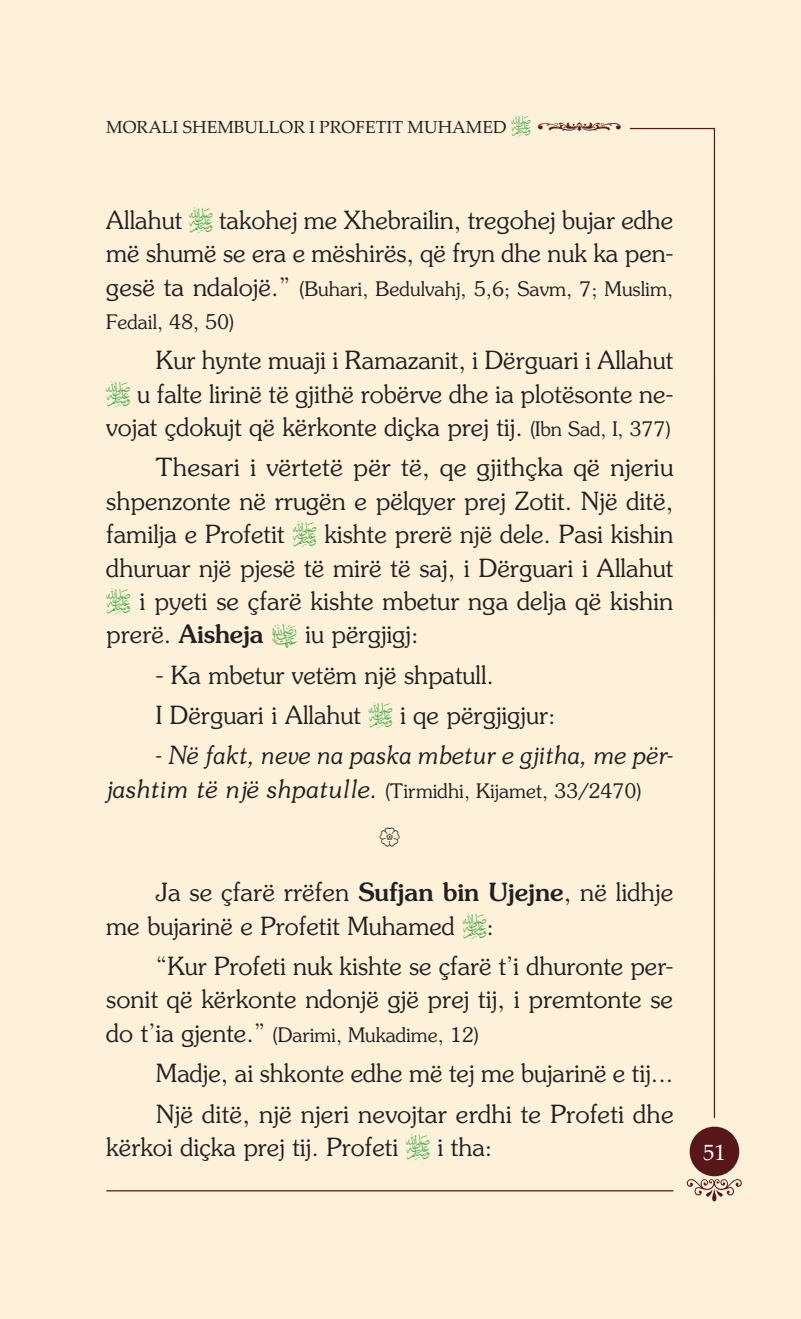
<style>
.page{position:relative;width:801px;height:1319px;background:#fff}
.page>*{position:absolute;margin:0;border:0;box-sizing:border-box;transform-origin:0 0}
.dipnot{font:300 25px/33.2px "Souvenir Std";color:#231f20}
.t1{font:italic 300 25px "Souvenir Std";letter-spacing:-.005em;color:#231f20}
.t2{font:22.5px "Palatino Linotype";color:#fff}
.dipnot-2{font:300 20px/33.2px "Souvenir Std";color:#231f20}
.t3{font:17.5px "Palatino Linotype";color:#231f20}
.s1{font-family:"AGA Arabesque ERKAM";font-size:27.5px;color:#40ae49}
.s2{font-family:"AGA Arabesque ERKAM";font-weight:400;font-size:33.75px;color:#40ae49}
.s3{font-size:25px}
.s4{font-size:20px}
.s5{font-weight:500}
.s6{font-style:italic;font-size:25px}
</style>
<div class="page">
<div style="left:0;top:0;width:801px;height:1318px;background:#fef1d9"></div>
<hr style="left:106px;top:1189px;width:567px;height:2px;background:#571719">
<hr style="left:714px;top:128px;width:1px;height:989px;background:#571719">
<div style="left:691px;top:1127px;width:47px;height:47px;background:#571719;border-radius:50%"></div>
<div style="left:689px;top:1126px;width:50px;height:50px;border:2px solid #571719;border-radius:50%"></div>
<hr style="left:630px;top:128px;width:84px;height:1px;background:#571719">
<p class="t3" style="left:106px;top:114px;width:426px">MORALI SHEMBULLOR I PROFETIT MUHAMED <span class="s1">R</span></p>
<p class="dipnot" style="left:106px;top:203px;width:568px">Allahut <span class="s2">R</span> takohej me Xhebrailin, tregohej bujar edhe më shumë se era e mëshirës, që fryn dhe nuk ka pen-</p>
<p class="dipnot-2" style="left:106px;top:272px;width:568px"><span class="s3">gesë ta ndalojë.”</span> (Buhari, Bedulvahj, 5,6; Savm, 7; Muslim,<br>Fedail, 48, 50)</p>
<p class="dipnot" style="left:106px;top:344px;width:569px;text-align:justify;text-indent:50px">Kur hynte muaji i Ramazanit, i Dërguari i Allahut <span class="s2">R</span> u falte lirinë të gjithë robërve dhe ia plotësonte ne&shy;vojat çdokujt që kërkonte diçka prej tij. <span class="s4">(Ibn Sad, I, 377)</span></p>
<p class="dipnot" style="left:106px;top:451px;width:568px;text-align:justify;text-indent:50px">Thesari i vërtetë për të, qe gjithçka që njeriu shpenzonte në rrugën e pëlqyer prej Zotit. Një ditë, familja e Profetit <span class="s2">R</span> kishte prerë një dele. Pasi kishin dhuruar një pjesë të mirë të saj, i Dërguari i Allahut <span class="s2">R</span> i pyeti se çfarë kishte mbetur nga delja që kishin prerë. <span class="s5">Aisheja</span> <span class="s2">C</span> iu përgjigj:</p>
<p class="dipnot" style="left:156px;top:658px;width:340px">- Ka mbetur vetëm një shpatull.</p>
<p class="dipnot" style="left:156px;top:698px;width:401px">I Dërguari i Allahut <span class="s2">R</span> i qe përgjigjur:</p>
<p class="t1" style="left:156px;top:740px;width:519px">- Në fakt, neve na paska mbetur e gjitha, me për-</p>
<p class="dipnot-2" style="left:106px;top:774px;width:536px"><span class="s6">jashtim të një shpatulle.</span> (Tirmidhi, Kijamet, 33/2470)</p>
<p class="dipnot" style="left:106px;top:875px;width:568px;text-indent:50px">Ja se çfarë rrëfen <span class="s5">Sufjan bin Ujejne</span>, në lidhje me bujarinë e Profetit Muhamed <span class="s2">R</span>:</p>
<p class="dipnot" style="left:106px;top:949px;width:568px;text-align:right">“Kur Profeti nuk kishte se çfarë t’i dhuronte per&shy;sonit që kërkonte ndonjë gjë prej tij, i premtonte se</p>
<p class="dipnot-2" style="left:106px;top:1017px;width:374px"><span class="s3">do t’ia gjente.”</span> (Darimi, Mukadime, 12)</p>
<p class="dipnot" style="left:156px;top:1056px;width:519px">Madje, ai shkonte edhe më tej me bujarinë e tij...</p>
<p class="dipnot" style="left:106px;top:1096px;width:569px;text-indent:50px">Një ditë, një njeri nevojtar erdhi te Profeti dhe kërkoi diçka prej tij. Profeti <span class="s2">R</span> i tha:</p>
<p class="t2" style="left:703px;top:1135px;width:24px">51</p>
</div>
